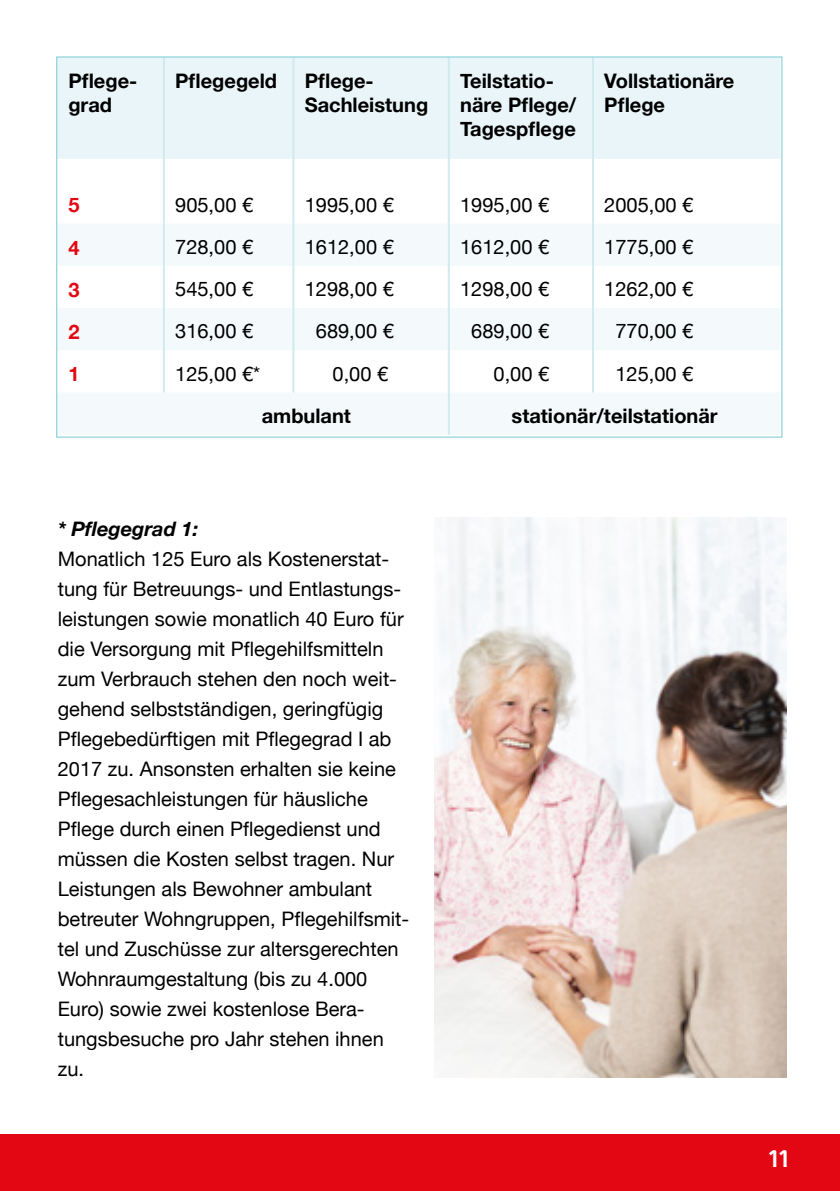
<style>
.page{position:relative;width:840px;height:1191px;background:#fff}
.page>*{position:absolute;margin:0;border:0;box-sizing:border-box;transform-origin:0 0}
.t1{font:700 24px "Oblik";color:#fff}
.t2{font:20px/30px "Helvetica Neue";color:#000}
.t3{font:700 20px/24px "Helvetica Neue";color:#000}
.t4{font:italic 700 20px "Helvetica Neue";color:#000}
.t5{font:700 20px "Helvetica Neue";color:#e30613}
</style>
<div class="page">
<div style="left:0;top:1134px;width:839px;height:57px;background:#e30613"></div>
<img style="left:434px;top:517px;width:351px;height:560px">
<div style="left:58px;top:59px;width:721px;height:100px;background:#e9f5f8"></div>
<svg style="left:58px;top:224px;width:721px;height:210px;fill:#f4fafb"></svg>
<hr style="left:163px;top:57px;width:2px;height:102px;background:#d1eaef">
<hr style="left:292px;top:57px;width:2px;height:102px;background:#d1eaef">
<hr style="left:447px;top:57px;width:2px;height:102px;background:#d1eaef">
<hr style="left:591px;top:57px;width:2px;height:102px;background:#d1eaef">
<hr style="left:163px;top:159px;width:2px;height:65px;background:#d1eaef">
<hr style="left:292px;top:159px;width:2px;height:65px;background:#d1eaef">
<hr style="left:447px;top:159px;width:2px;height:65px;background:#d1eaef">
<hr style="left:591px;top:159px;width:2px;height:65px;background:#d1eaef">
<hr style="left:163px;top:224px;width:2px;height:42px;background:#d1eaef">
<hr style="left:292px;top:224px;width:2px;height:42px;background:#d1eaef">
<hr style="left:447px;top:224px;width:2px;height:42px;background:#d1eaef">
<hr style="left:591px;top:224px;width:2px;height:42px;background:#d1eaef">
<hr style="left:163px;top:266px;width:2px;height:42px;background:#d1eaef">
<hr style="left:292px;top:266px;width:2px;height:42px;background:#d1eaef">
<hr style="left:447px;top:266px;width:2px;height:42px;background:#d1eaef">
<hr style="left:591px;top:266px;width:2px;height:42px;background:#d1eaef">
<hr style="left:163px;top:308px;width:2px;height:42px;background:#d1eaef">
<hr style="left:292px;top:308px;width:2px;height:42px;background:#d1eaef">
<hr style="left:447px;top:308px;width:2px;height:42px;background:#d1eaef">
<hr style="left:591px;top:308px;width:2px;height:42px;background:#d1eaef">
<hr style="left:163px;top:350px;width:2px;height:42px;background:#d1eaef">
<hr style="left:292px;top:350px;width:2px;height:42px;background:#d1eaef">
<hr style="left:447px;top:350px;width:2px;height:42px;background:#d1eaef">
<hr style="left:591px;top:350px;width:2px;height:42px;background:#d1eaef">
<hr style="left:447px;top:392px;width:2px;height:42px;background:#d1eaef">
<p class="t3" style="left:68px;top:70px;width:70px">Pflege&shy;grad</p>
<p class="t3" style="left:175px;top:70px;width:103px">Pflegegeld</p>
<p class="t3" style="left:304px;top:70px;width:125px">Pflege-<br>Sachleistung</p>
<p class="t3" style="left:460px;top:70px;width:117px">Teilstatio&shy;näre Pflege/<br>Tagespflege</p>
<p class="t3" style="left:604px;top:70px;width:131px">Vollstationäre<br>Pflege</p>
<p class="t5" style="left:68px;top:189px;width:13px">5</p>
<p class="t2" style="left:175px;top:191px;width:79px">905,00 €</p>
<p class="t2" style="left:304px;top:191px;width:90px">1995,00 €</p>
<p class="t2" style="left:460px;top:191px;width:90px">1995,00 €</p>
<p class="t2" style="left:604px;top:191px;width:90px">2005,00 €</p>
<p class="t5" style="left:68px;top:232px;width:13px">4</p>
<p class="t2" style="left:175px;top:233px;width:79px">728,00 €</p>
<p class="t2" style="left:304px;top:233px;width:90px">1612,00 €</p>
<p class="t2" style="left:460px;top:233px;width:90px">1612,00 €</p>
<p class="t2" style="left:604px;top:233px;width:90px">1775,00 €</p>
<p class="t5" style="left:68px;top:274px;width:13px">3</p>
<p class="t2" style="left:175px;top:275px;width:79px">545,00 €</p>
<p class="t2" style="left:304px;top:275px;width:90px">1298,00 €</p>
<p class="t2" style="left:460px;top:275px;width:90px">1298,00 €</p>
<p class="t2" style="left:604px;top:275px;width:90px">1262,00 €</p>
<p class="t5" style="left:68px;top:316px;width:13px">2</p>
<p class="t2" style="left:175px;top:317px;width:79px">316,00 €</p>
<p class="t2" style="left:316px;top:317px;width:79px">689,00 €</p>
<p class="t2" style="left:471px;top:317px;width:79px">689,00 €</p>
<p class="t2" style="left:615px;top:317px;width:79px">770,00 €</p>
<p class="t5" style="left:68px;top:358px;width:13px">1</p>
<p class="t2" style="left:175px;top:360px;width:86px">125,00 €*</p>
<p class="t2" style="left:332px;top:360px;width:57px">0,00 €</p>
<p class="t2" style="left:493px;top:360px;width:57px">0,00 €</p>
<p class="t2" style="left:615px;top:360px;width:79px">125,00 €</p>
<p class="t3" style="left:261px;top:405px;width:91px">ambulant</p>
<p class="t3" style="left:511px;top:405px;width:207px">stationär/teilstationär</p>
<p class="t4" style="left:58px;top:513px;width:142px">* Pflegegrad 1:</p>
<p class="t2" style="left:58px;top:544px;width:353px">Monatlich 125 Euro als Kostenerstat&shy;tung für Betreuungs- und Entlastungs&shy;leistungen sowie monatlich 40 Euro für die Versorgung mit Pflegehilfsmitteln zum Verbrauch stehen den noch weit&shy;gehend selbstständigen, geringfügig Pflegebedürftigen mit Pflegegrad I ab 2017 zu. Ansonsten erhalten sie keine Pflegesachleistungen für häusliche Pflege durch einen Pflegedienst und müssen die Kosten selbst tragen. Nur Leistungen als Bewohner ambulant betreuter Wohngruppen, Pflegehilfsmit&shy;tel und Zuschüsse zur altersgerechten Wohnraumgestaltung (bis zu 4.000<br>Euro) sowie zwei kostenlose Bera&shy;tungsbesuche pro Jahr stehen ihnen zu.</p>
<p class="t1" style="left:768px;top:1144px;width:22px">11</p>
</div>
